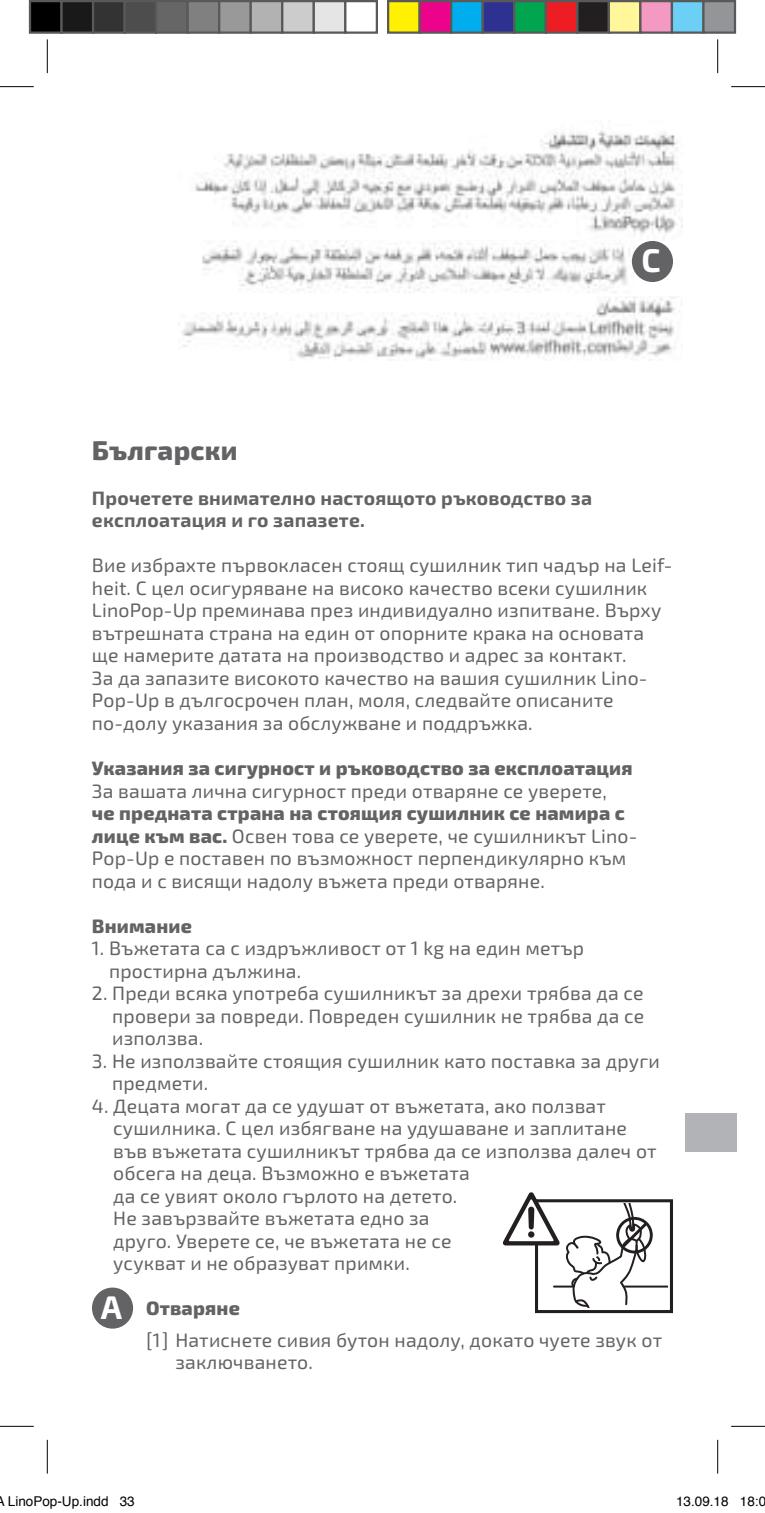
<style>
.page{position:relative;width:765px;height:1513px;background:#fff}
.page>*{position:absolute;margin:0;border:0;box-sizing:border-box;transform-origin:0 0}
.t1{font:700 32.85px "Exo 2";color:#fff}
.t2{font:800 27px "Exo 2";letter-spacing:.01em;color:#636366}
.t3{font:19.35px/22.5px "Exo 2";letter-spacing:.01em;color:#636366}
.t4{font:700 19.35px/22.5px "Exo 2";letter-spacing:.01em;color:#636366}
.t5{font:800 19.35px "Exo 2";letter-spacing:.01em;color:#636366}
.t6{font:13.5px "Helvetica";color:#000}
.s1{font-weight:800}
.s2{font-weight:700;font-size:32.85px;color:#fff}
</style>
<div class="page">
<div style="left:92px;top:1287px;width:41px;height:41px;background:#636366;border-radius:50%"></div>
<img style="left:195px;top:130px;width:487px;height:109px">
<img style="left:202px;top:241px;width:428px;height:52px">
<img style="left:182px;top:297px;width:494px;height:64px">
<div style="left:631px;top:241px;width:41px;height:41px;background:#636366;border-radius:50%"></div>
<svg style="left:502px;top:1192px;width:170px;height:121px"></svg>
<div style="left:685px;top:1113px;width:51px;height:39px;background:#b2b3b7"></div>
<hr style="left:0;top:86px;width:34px;height:1px;background:#000">
<hr style="left:730px;top:86px;width:34px;height:1px;background:#000">
<hr style="left:0;top:1426px;width:34px;height:1px;background:#000">
<hr style="left:730px;top:1426px;width:34px;height:1px;background:#000">
<hr style="left:47px;top:39px;width:1px;height:34px;background:#000">
<hr style="left:47px;top:1439px;width:1px;height:34px;background:#000">
<hr style="left:717px;top:39px;width:1px;height:34px;background:#000">
<hr style="left:717px;top:1439px;width:1px;height:34px;background:#000">
<div style="left:30px;top:1px;width:31px;height:32px;background:#000"></div>
<div style="left:29px;top:0;width:34px;height:34px;border:2px solid #595959"></div>
<div style="left:61px;top:1px;width:32px;height:32px;background:#191919"></div>
<div style="left:60px;top:0;width:34px;height:34px;border:2px solid #595959"></div>
<div style="left:93px;top:1px;width:31px;height:32px;background:#333"></div>
<div style="left:92px;top:0;width:34px;height:34px;border:2px solid #595959"></div>
<div style="left:124px;top:1px;width:32px;height:32px;background:#4d4d4d"></div>
<div style="left:123px;top:0;width:34px;height:34px;border:2px solid #595959"></div>
<div style="left:156px;top:1px;width:31px;height:32px;background:#666"></div>
<div style="left:155px;top:0;width:34px;height:34px;border:2px solid #595959"></div>
<div style="left:187px;top:1px;width:32px;height:32px;background:#808080"></div>
<div style="left:186px;top:0;width:34px;height:34px;border:2px solid #595959"></div>
<div style="left:219px;top:1px;width:31px;height:32px;background:#999"></div>
<div style="left:218px;top:0;width:34px;height:34px;border:2px solid #595959"></div>
<div style="left:250px;top:1px;width:32px;height:32px;background:#b2b2b2"></div>
<div style="left:249px;top:0;width:34px;height:34px;border:2px solid #595959"></div>
<div style="left:282px;top:1px;width:31px;height:32px;background:#ccc"></div>
<div style="left:281px;top:0;width:34px;height:34px;border:2px solid #595959"></div>
<div style="left:313px;top:1px;width:32px;height:32px;background:#e5e5e5"></div>
<div style="left:312px;top:0;width:34px;height:34px;border:2px solid #595959"></div>
<div style="left:344px;top:0;width:34px;height:34px;border:2px solid #595959"></div>
<div style="left:388px;top:1px;width:31px;height:32px;background:#fff101"></div>
<div style="left:387px;top:0;width:33px;height:34px;border:2px solid #595959"></div>
<div style="left:419px;top:1px;width:32px;height:32px;background:#ed028c"></div>
<div style="left:418px;top:0;width:34px;height:34px;border:2px solid #595959"></div>
<div style="left:451px;top:1px;width:31px;height:32px;background:#00aeef"></div>
<div style="left:450px;top:0;width:33px;height:34px;border:2px solid #595959"></div>
<div style="left:482px;top:1px;width:32px;height:32px;background:#2e3092"></div>
<div style="left:481px;top:0;width:34px;height:34px;border:2px solid #595959"></div>
<div style="left:514px;top:1px;width:31px;height:32px;background:#00a54f"></div>
<div style="left:513px;top:0;width:33px;height:34px;border:2px solid #595959"></div>
<div style="left:545px;top:1px;width:32px;height:32px;background:#ee1d23"></div>
<div style="left:544px;top:0;width:34px;height:34px;border:2px solid #595959"></div>
<div style="left:577px;top:1px;width:31px;height:32px;background:#231f20"></div>
<div style="left:576px;top:0;width:33px;height:34px;border:2px solid #595959"></div>
<div style="left:608px;top:1px;width:32px;height:32px;background:#fff79a"></div>
<div style="left:607px;top:0;width:34px;height:34px;border:2px solid #595959"></div>
<div style="left:640px;top:1px;width:31px;height:32px;background:#f499c2"></div>
<div style="left:639px;top:0;width:33px;height:34px;border:2px solid #595959"></div>
<div style="left:671px;top:1px;width:32px;height:32px;background:#6bcff6"></div>
<div style="left:670px;top:0;width:34px;height:34px;border:2px solid #595959"></div>
<div style="left:703px;top:1px;width:31px;height:32px;background:#939598"></div>
<div style="left:702px;top:0;width:33px;height:34px;border:2px solid #595959"></div>
<h1 class="t1" style="left:641px;top:241px;width:21px">C</h1>
<h2 class="t2" style="left:92px;top:435px;width:147px">Български</h2>
<p class="t4" style="left:92px;top:487px;width:501px">Прочетете внимателно настоящото ръководство за експлоатация и го запазете.</p>
<p class="t3" style="left:92px;top:555px;width:582px">Вие избрахте първокласен стоящ сушилник тип чадър на Leif&shy;heit. С цел осигуряване на високо качество всеки сушилник LinoPop-Up преминава през индивидуално изпитване. Върху вътрешната страна на един от опорните крака на основата ще намерите датата на производство и адрес за контакт.<br>За да запазите високото качество на вашия сушилник Lino-Pop-Up в дългосрочен план, моля, следвайте описаните по-долу указания за обслужване и поддръжка.</p>
<p class="t5" style="left:92px;top:757px;width:542px">Указания за сигурност и ръководство за експлоатация</p>
<p class="t3" style="left:92px;top:780px;width:516px">За вашата лична сигурност преди отваряне се уверете,</p>
<p class="t3" style="left:92px;top:802px;width:546px"><span class="s1">че предната страна на стоящия сушилник се намира с лице към вас.</span> Освен това се уверете, че сушилникът Lino-Pop-Up е поставен по възможност перпендикулярно към пода и с висящи надолу въжета преди отваряне.</p>
<p class="t5" style="left:92px;top:914px;width:101px">Внимание</p>
<p class="t3" style="left:109px;top:937px;width:476px;text-indent:-17px">1. Въжетата са с издръжливост от 1 kg на един метър простирна дължина.</p>
<p class="t3" style="left:112px;top:982px;width:533px;text-align:justify;text-indent:-20px">2. Преди всяка употреба сушилникът за дрехи трябва да се провери за повреди. Повреден сушилник не трябва да се използва.</p>
<p class="t3" style="left:112px;top:1050px;width:549px;text-indent:-20px">3. Не използвайте стоящия сушилник като поставка за други предмети.</p>
<p class="t3" style="left:113px;top:1095px;width:544px;text-indent:-21px">4. Децата могат да се удушат от въжетата, ако ползват сушилника. С цел избягване на удушаване и заплитане във въжетата сушилникът трябва да се използва далеч от обсега на деца. Възможно е въжетата<br>да се увият около гърлото на детето.<br>Не завързвайте въжетата едно за<br>друго. Уверете се, че въжетата не се<br>усукват и не образуват примки.</p>
<p class="t3" style="left:146px;top:1293px;width:517px;line-height:31.5px;text-indent:-45px"><span class="s2">A</span> <span class="s1">Отваряне<br></span>[1] Натиснете сивия бутон надолу, докато чуете звук от</p>
<p class="t3" style="left:175px;top:1351px;width:139px">заключването.</p>
<p class="t6" style="left:8px;top:1496px;width:128px">LinoPop-Up.indd 33</p>
<p class="t6" style="left:675px;top:1496px;width:92px">13.09.18 18:0</p>
</div>
